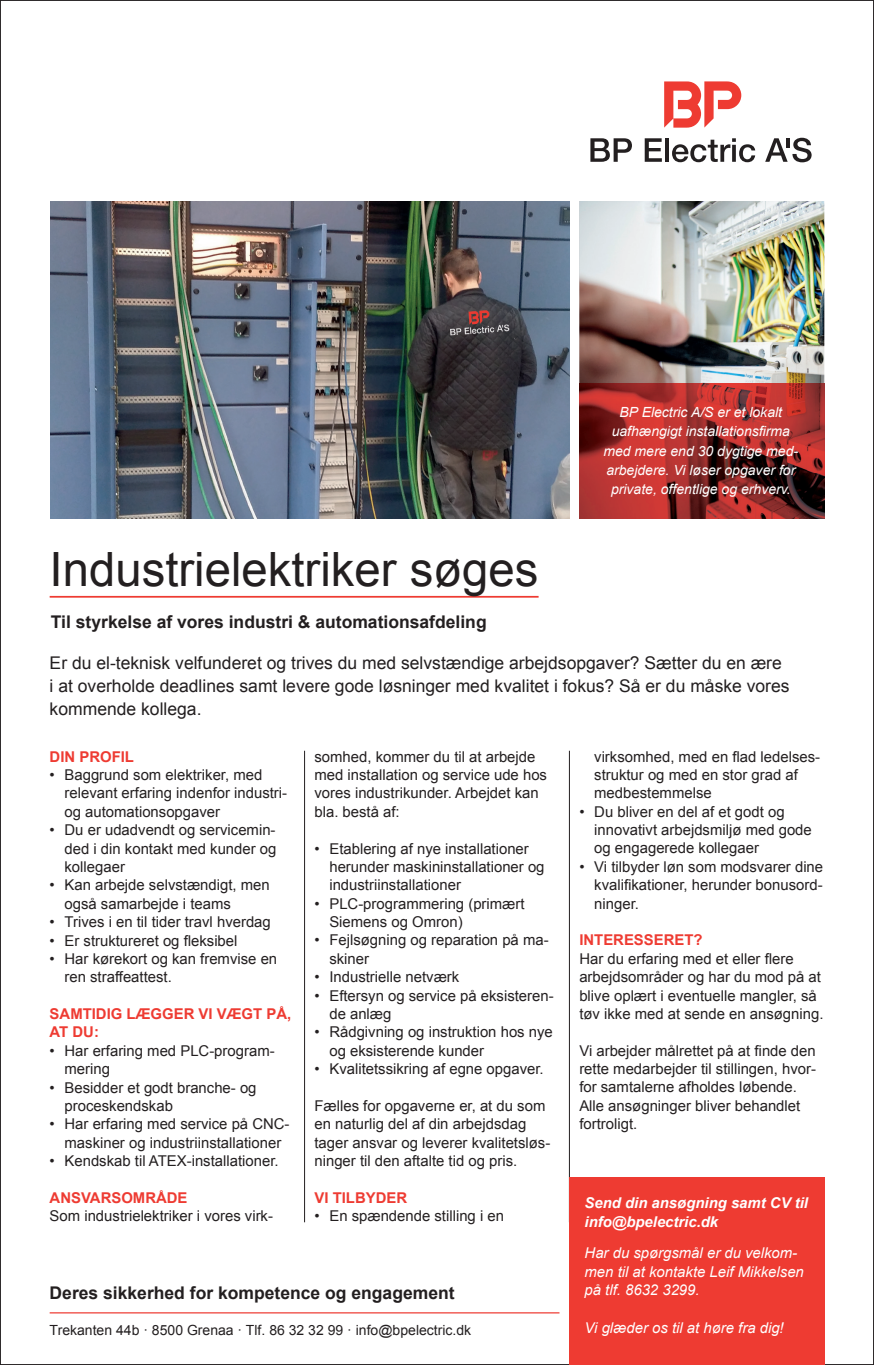
<style>
.page{position:relative;width:874px;height:1365px;background:#fff}
.page>*{position:absolute;margin:0;border:0;box-sizing:border-box;transform-origin:0 0}
.t1{font:47.25px "Arial";color:#231f20}
.t2{font:17.5px/22.8px "Arial";color:#231f20}
.t3{font:700 17.5px "Arial";color:#231f20}
.t4{font:14.88px/18.4px "Arial";color:#231f20}
.t5{font:italic 14.88px/18.4px "Arial";color:#fff}
.t6{font:700 14.88px/18.4px "Arial";color:#ee3b32}
.t7{font:italic 700 14.88px/19.2px "Arial";color:#fff}
.t8{font:italic 14px/19.2px "Arial";color:#fff;text-align:center}
.t9{font:14px "Arial";color:#231f20}
</style>
<div class="page">
<hr style="left:50px;top:596px;width:488px;height:1px;background:#ee3b32">
<hr style="left:304px;top:750px;width:1px;height:472px;background:#231f20">
<hr style="left:569px;top:750px;width:1px;height:472px;background:#231f20">
<svg style="left:664px;top:81px;width:77px;height:47px"></svg>
<svg style="left:590px;top:138px;width:41px;height:24px"></svg>
<svg style="left:644px;top:138px;width:17px;height:24px"></svg>
<svg style="left:665px;top:138px;width:3px;height:24px"></svg>
<svg style="left:672px;top:138px;width:82px;height:24px"></svg>
<svg style="left:765px;top:138px;width:46px;height:24px"></svg>
<img style="left:51px;top:201px;width:518px;height:317px">
<img style="left:579px;top:201px;width:244px;height:182px">
<img style="left:579px;top:383px;width:244px;height:135px">
<div style="left:569px;top:1177px;width:254px;height:187px;background:#ee3b32"></div>
<hr style="left:50px;top:1311px;width:509px;height:2px;background:#ee3b32">
<h1 class="t1" style="left:50px;top:538px;width:490px">Industrielektriker søges</h1>
<p class="t3" style="left:51px;top:610px;width:437px">Til styrkelse af vores industri &amp; automationsafdeling</p>
<p class="t8" style="left:603px;top:402px;width:196px">BP Electric A/S er et lokalt uafhængigt installationsfirma med mere end 30 dygtige med&shy;arbejdere. Vi løser opgaver for private, offent lige og erhverv.</p>
<p class="t2" style="left:50px;top:651px;width:741px">Er du el-teknisk velfunderet og trives du med selvstæn dige arbejdsopgaver? Sætter du en ære i at overholde deadlines samt levere gode løsninger med kvalitet i fokus? Så er du måske vores kommende kollega.</p>
<p class="t6" style="left:50px;top:747px;width:86px">DIN PROFIL</p>
<p class="t4" style="left:64px;top:765px;width:224px;text-indent:-15px">• Baggrund som elektriker, med relevant erfaring indenfor industri&shy;og automationsopgaver</p>
<p class="t4" style="left:64px;top:820px;width:213px;text-align:justify;text-indent:-15px">• Du er udadvendt og servicemin&shy;ded i din kontakt med kunder og kollegaer</p>
<p class="t4" style="left:64px;top:876px;width:207px;text-indent:-15px">• Kan arbejde selvstændigt, men også samarbejde i teams</p>
<p class="t4" style="left:50px;top:912px;width:222px">• Trives i en til tider travl hverdag</p>
<p class="t4" style="left:50px;top:931px;width:189px">• Er struktureret og fleksibel</p>
<p class="t4" style="left:64px;top:949px;width:214px;text-indent:-15px">• Har kørekort og kan fremvise en ren straffeattest.</p>
<p class="t6" style="left:50px;top:1005px;width:243px">SAMTIDIG LÆGGER VI VÆGT PÅ,<br>AT DU:</p>
<p class="t4" style="left:64px;top:1041px;width:211px;text-indent:-15px">• Har erfaring med PLC-program&shy;mering</p>
<p class="t4" style="left:64px;top:1078px;width:193px;text-indent:-15px">• Besidder et godt branche- og proceskendskab</p>
<p class="t4" style="left:50px;top:1114px;width:241px;text-align:center">• Har erfaring med service på CNC&shy;maskiner og industriinstallationer</p>
<p class="t4" style="left:50px;top:1151px;width:230px">• Kendskab til ATEX-installationer.</p>
<p class="t6" style="left:50px;top:1188px;width:139px">ANSVARSOMRÅDE</p>
<p class="t4" style="left:50px;top:1206px;width:225px">Som industrielektriker i vores virk-</p>
<p class="t4" style="left:314px;top:747px;width:234px">somhed, kommer du til at arbejde med installation og service ude hos vores industrikunder. Arbejdet kan bla. bestå af:</p>
<p class="t4" style="left:329px;top:839px;width:216px;text-indent:-15px">• Etablering af nye installationer herunder maskininstallationer og industriinstallationer</p>
<p class="t4" style="left:329px;top:894px;width:197px;text-indent:-15px">• PLC-programmering (primært<br>Siemens og Omron)</p>
<p class="t4" style="left:329px;top:931px;width:221px;text-indent:-15px">• Fejlsøgning og reparation på ma&shy;skiner</p>
<p class="t4" style="left:314px;top:967px;width:146px">• Industrielle netværk</p>
<p class="t4" style="left:329px;top:986px;width:226px;text-indent:-15px">• Eftersyn og service på eksisteren&shy;de anlæg</p>
<p class="t4" style="left:329px;top:1022px;width:225px;text-indent:-15px">• Rådgivning og instruktion hos nye og eksisterende kunder</p>
<p class="t4" style="left:314px;top:1059px;width:231px">• Kvalitetssikring af egne opgaver.</p>
<p class="t4" style="left:314px;top:1096px;width:237px">Fælles for opgaverne er, at du som en naturlig del af din arbejdsdag tager ansvar og leverer kvalitetsløs&shy;ninger til den aftalte tid og pris.</p>
<p class="t6" style="left:314px;top:1188px;width:94px">VI TILBYDER</p>
<p class="t4" style="left:314px;top:1206px;width:191px">• En spændende stilling i en</p>
<p class="t3" style="left:50px;top:1280px;width:406px">Deres sikkerhed for kompetence og engagement</p>
<p class="t4" style="left:594px;top:747px;width:227px">virksomhed, med en flad ledelses&shy;struktur og med en stor grad af medbestemmelse</p>
<p class="t4" style="left:594px;top:802px;width:219px;text-indent:-15px">• Du bliver en del af et godt og innovativt arbejdsmiljø med gode og engagerede kollegaer</p>
<p class="t4" style="left:594px;top:857px;width:230px;text-align:justify;text-indent:-15px">• Vi tilbyder løn som modsvarer dine kvalifikationer, herunder bonusord&shy;ninger.</p>
<p class="t6" style="left:579px;top:931px;width:125px">INTERESSERET?</p>
<p class="t4" style="left:579px;top:949px;width:245px">Har du erfaring med et eller flere arbejdsområder og har du mod på at blive oplært i eventuelle mangler, så tøv ikke med at sende en ansøgning.</p>
<p class="t4" style="left:579px;top:1041px;width:238px">Vi arbejder målrettet på at finde den rette medarbejder til stillingen, hvor&shy;for samtalerne afholdes løbende.<br>Alle ansøgninger bliver behandlet fortroligt.</p>
<p class="t7" style="left:584px;top:1193px;width:225px">Send din ansøgning samt CV til info@bpelectric.dk</p>
<p class="t5" style="left:584px;top:1243px;width:221px">Har du spørgsmål er du velkom&shy;men til at kontakte Leif Mikkelsen på tlf. 8632 3299.</p>
<p class="t9" style="left:50px;top:1320px;width:423px">Trekanten 44b · 8500 Grenaa · Tlf. 86 32 32 99 · info@bpelectric.dk</p>
<p class="t5" style="left:584px;top:1318px;width:200px">Vi glæder os til at høre fra dig!</p>
</div>
